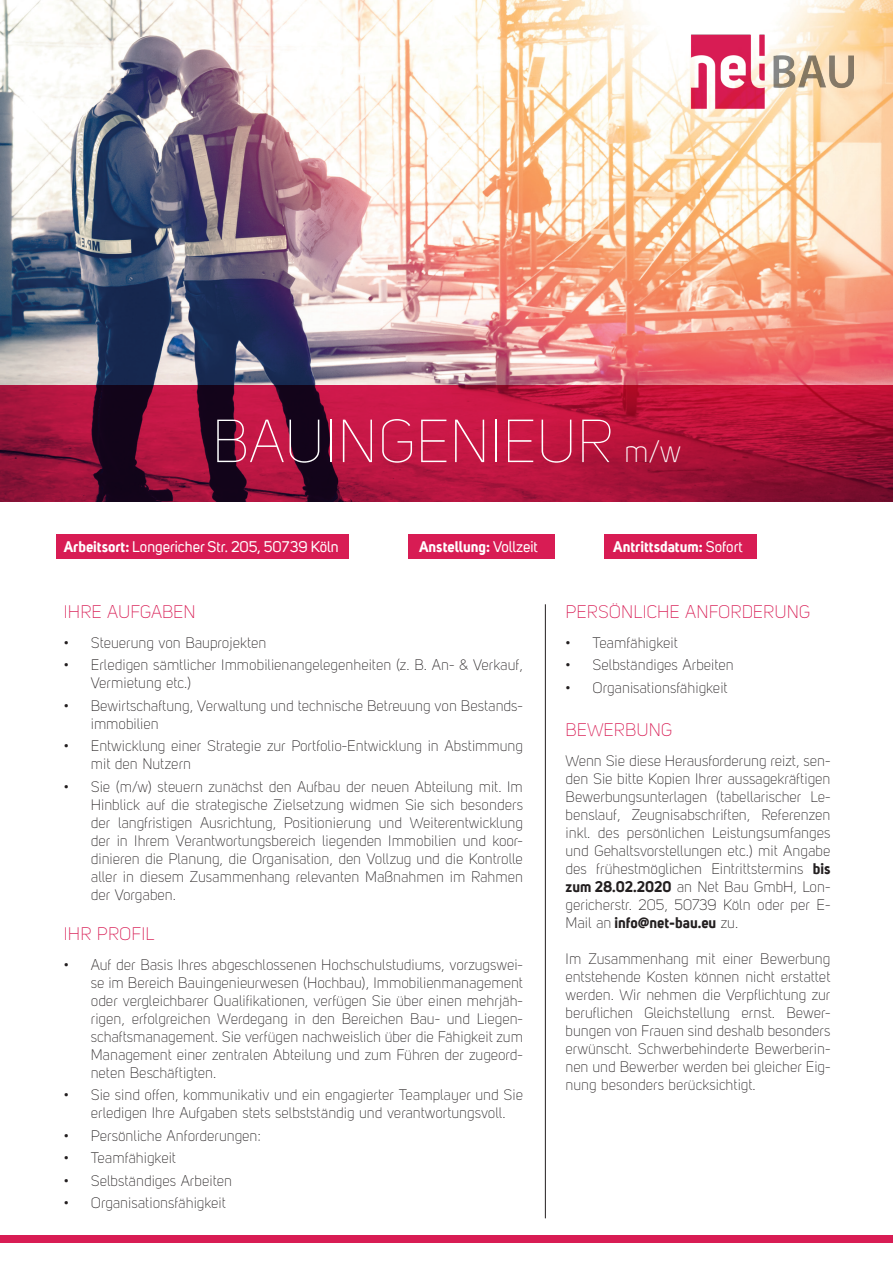
<style>
.page{position:relative;width:893px;height:1263px;background:#fff}
.page>*{position:absolute;margin:0;border:0;box-sizing:border-box;transform-origin:0 0}
.t1{font:100 60px "Uni Sans";color:#fff}
.t2{font:30px "Uni Sans Light";color:#fff}
.t3{font:18px "Uni Sans Light";color:#d81c54}
.t4{font:15px/18px "Uni Sans Light";color:#231f20}
.t5{font:15px "Uni Sans";color:#fff}
.t6{font:700 15px "Uni Sans";color:#fff}
.t7{font:700 15px "Uni Sans";color:#231f20}
.s1{font-weight:700}
.s2{font-weight:400}
.s3{font-family:"Uni Sans";font-weight:700}
.s4{font-family:"Uni Sans Light";font-weight:400}
</style>
<div class="page">
<img style="left:0;top:0;width:893px;height:385px">
<svg style="left:0;top:385px;width:893px;height:117px;background:#9b1137"></svg>
<div style="left:0;top:1235px;width:893px;height:7px;background:#d81c54"></div>
<hr style="left:545px;top:604px;width:1px;height:614px;background:#231f20">
<svg style="left:681px;top:26px;width:184px;height:93px"></svg>
<img style="left:690px;top:26px;width:163px;height:93px">
<div style="left:56px;top:534px;width:293px;height:24px;background:#d81c54"></div>
<div style="left:408px;top:534px;width:146px;height:24px;background:#d81c54"></div>
<div style="left:605px;top:534px;width:152px;height:24px;background:#d81c54"></div>
<h1 class="t1" style="left:212px;top:407px;width:403px">BAUINGENIEUR</h1>
<h2 class="t2" style="left:624px;top:435px;width:59px">m/w</h2>
<p class="t5" style="left:64px;top:538px;width:276px"><span class="s1">Arbeitsort:</span> Longericher Str. 205, 50739 Köln</p>
<p class="t6" style="left:419px;top:537px;width:120px">Anstellung: <span class="s2">Vollzeit</span></p>
<p class="t6" style="left:613px;top:537px;width:131px">Antrittsdatum: <span class="s2">Sofort</span></p>
<p class="t3" style="left:64px;top:601px;width:134px">IHRE AUFGABEN</p>
<p class="t4" style="left:64px;top:634px;width:204px">• Steuerung von Bauprojekten</p>
<p class="t4" style="left:91px;top:656px;width:434px;text-indent:-27px">• Erledigen sämtlicher Immobilienangelegenheiten (z. B. An- &amp; Verkauf,<br>Vermietung etc.)</p>
<p class="t4" style="left:91px;top:697px;width:434px;text-indent:-27px">• Bewirtschaftung, Verwaltung und technische Betreuung von Bestands&shy;immobilien</p>
<p class="t4" style="left:91px;top:737px;width:434px;text-indent:-27px">• Entwicklung einer Strategie zur Portfolio-Entwicklung in Abstimmung mit den Nutzern</p>
<p class="t4" style="left:91px;top:778px;width:434px;text-align:justify;text-indent:-27px">• Sie (m/w) steuern zunächst den Aufbau der neuen Abteilung mit. Im Hinblick auf die strategische Zielsetzung widmen Sie sich besonders der langfristigen Ausrichtung, Positionierung und Weiterentwicklung der in Ihrem Verantwortungsbereich liegenden Immobilien und koor&shy;dinieren die Planung, die Organisation, den Vollzug und die Kontrolle aller in diesem Zusammenhang relevanten Maßnahmen im Rahmen der Vorgaben.</p>
<p class="t3" style="left:64px;top:923px;width:92px">IHR PROFIL</p>
<p class="t4" style="left:91px;top:955px;width:434px;text-align:justify;text-indent:-27px">• Auf der Basis Ihres abgeschlossenen Hochschulstudiums, vorzugswei&shy;se im Bereich Bauingenieurwesen (Hochbau), Immobilienmanagement oder vergleichbarer Qualifikationen, verfügen Sie über einen mehrjäh&shy;rigen, erfolgreichen Werdegang in den Bereichen Bau- und Liegen&shy;schaftsmanagement. Sie verfügen nachweislich über die Fähigkeit zum Management einer zentralen Abteilung und zum Führen der zugeord&shy;neten Beschäftigten.</p>
<p class="t4" style="left:91px;top:1086px;width:434px;text-indent:-27px">• Sie sind offen, kommunikativ und ein engagierter Teamplayer und Sie erledigen Ihre Aufgaben stets selbstständig und verantwortungsvoll.</p>
<p class="t4" style="left:64px;top:1126px;width:199px">• Persönliche Anforderungen:</p>
<p class="t4" style="left:64px;top:1149px;width:114px">• Teamfähigkeit</p>
<p class="t4" style="left:64px;top:1171px;width:170px">• Selbständiges Arbeiten</p>
<p class="t4" style="left:64px;top:1194px;width:164px">• Organisationsfähigkeit</p>
<p class="t3" style="left:566px;top:601px;width:247px">PERSÖNLICHE ANFORDERUNG</p>
<p class="t4" style="left:566px;top:634px;width:114px">• Teamfähigkeit</p>
<p class="t4" style="left:566px;top:656px;width:170px">• Selbständiges Arbeiten</p>
<p class="t4" style="left:566px;top:679px;width:164px">• Organisationsfähigkeit</p>
<p class="t3" style="left:566px;top:720px;width:109px">BEWERBUNG</p>
<p class="t4" style="left:566px;top:752px;width:266px;text-align:justify">Wenn Sie diese Herausforderung reizt, sen&shy;den Sie bitte Kopien Ihrer aussagekräftigen Bewerbungsunterlagen (tabellarischer Le&shy;benslauf, Zeugnisabschriften, Referenzen inkl. des persönlichen Leistungsumfanges und Gehaltsvorstellungen etc.) mit Angabe des frühestmöglichen Eintrittstermins <span class="s3">bis zum 28.02.2020</span> an Net Bau GmbH, Lon&shy;gericherstr. 205, 50739 Köln oder per E-</p>
<p class="t7" style="left:566px;top:913px;width:174px"><span class="s4">Mail an</span> info@net-bau.eu <span class="s4">zu.</span></p>
<p class="t4" style="left:566px;top:950px;width:266px;text-align:justify">Im Zusammenhang mit einer Bewerbung entstehende Kosten können nicht erstattet werden. Wir nehmen die Verpflichtung zur beruflichen Gleichstellung ernst. Bewer&shy;bungen von Frauen sind deshalb besonders erwünscht. Schwerbehinderte Bewerberin&shy;nen und Bewerber werden bei gleicher Eig&shy;nung besonders berücksichtigt.</p>
</div>
